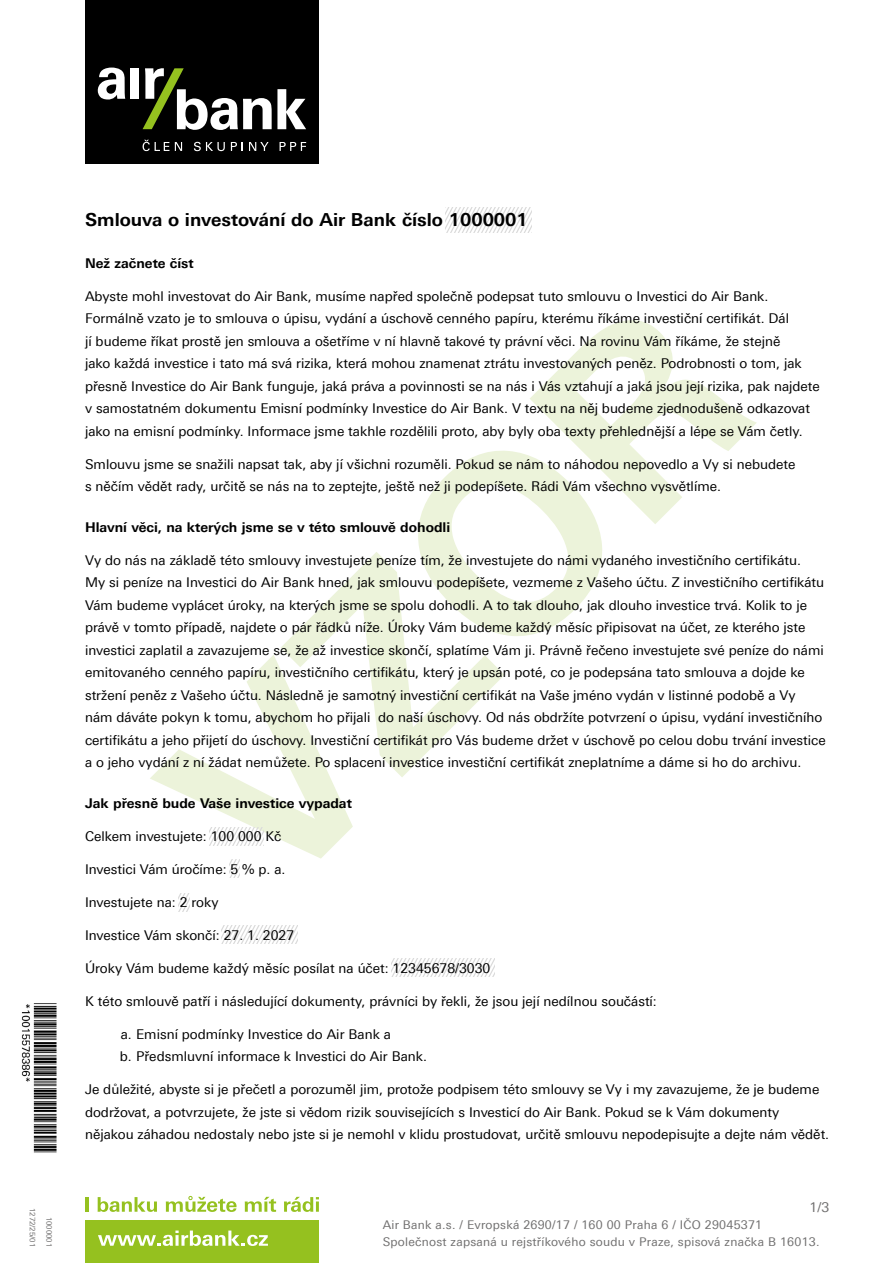
<style>
.page{position:relative;width:893px;height:1263px;background:#fff}
.page>*{position:absolute;margin:0;border:0;box-sizing:border-box;transform-origin:0 0}
.t1{font:700 18px "Linotype Univers 630";color:#000}
.t2{font:13.5px/22.5px "Linotype Univers 430";color:#000}
.t3{font:700 13.5px "Linotype Univers 630";color:#000}
.t4{font:13.5px "Linotype Univers 430";color:#706f6f}
.t5{font:12px/17.1px "Linotype Univers 430";letter-spacing:.02em;color:#706f6f}
.t6{font:7.5px "Linotype Univers 430";color:#706f6f}
</style>
<div class="page">
<hr style="left:85px;top:1197px;width:3px;height:15px;background:#95c11f">
<svg style="left:98px;top:1197px;width:59px;height:15px"></svg>
<svg style="left:166px;top:1196px;width:71px;height:16px"></svg>
<svg style="left:245px;top:1197px;width:31px;height:15px"></svg>
<svg style="left:284px;top:1197px;width:35px;height:15px"></svg>
<div style="left:85px;top:1220px;width:234px;height:43px;background:#95c11f"></div>
<svg style="left:98px;top:1230px;width:170px;height:16px"></svg>
<div style="left:85px;top:0;width:234px;height:164px;background:#000"></div>
<svg style="left:98px;top:68px;width:27px;height:31px"></svg>
<div style="left:130px;top:68px;width:9px;height:31px;background:#fff"></div>
<svg style="left:143px;top:68px;width:163px;height:62px"></svg>
<svg style="left:175px;top:142px;width:7px;height:9px"></svg>
<svg style="left:194px;top:142px;width:31px;height:9px"></svg>
<svg style="left:231px;top:142px;width:12px;height:9px"></svg>
<svg style="left:249px;top:142px;width:20px;height:9px"></svg>
<svg style="left:280px;top:142px;width:26px;height:9px"></svg>
<svg style="left:143px;top:140px;width:26px;height:11px"></svg>
<svg style="left:150px;top:320px;width:607px;height:538px"></svg>
<img style="left:21px;top:1003px;width:36px;height:150px">
<svg style="left:446px;top:207px;width:86px;height:25px"></svg>
<svg style="left:209px;top:827px;width:55px;height:18px"></svg>
<svg style="left:230px;top:860px;width:10px;height:18px"></svg>
<svg style="left:178px;top:894px;width:11px;height:18px"></svg>
<svg style="left:222px;top:925px;width:75px;height:18px"></svg>
<svg style="left:392px;top:959px;width:102px;height:17px"></svg>
<p class="t6" style="left:37px;top:1208px;width:41px;rotate:90deg">1272/25/01</p>
<p class="t6" style="left:53px;top:1216px;width:32px;rotate:90deg">1000001</p>
<h1 class="t1" style="left:85px;top:208px;width:444px">Smlouva o investování do Air Bank číslo 1000001</h1>
<p class="t3" style="left:85px;top:255px;width:110px">Než začnete číst</p>
<p class="t2" style="left:85px;top:285px;width:736px">Abyste mohl investovat do Air Bank, musíme napřed společně podepsat tuto smlouvu o Investici do Air Bank.<br>Formálně vzato je to smlouva o úpisu, vydání a úschově cenného papíru, kterému říkáme investiční certifikát. Dál<br>jí budeme říkat prostě jen smlouva a ošetříme v ní hlavně takové ty právní věci. Na rovinu Vám říkáme, že stejně<br>jako každá investice i tato má svá rizika, která mohou znamenat ztrátu investovaných peněz. Podrobnosti o tom, jak přesně Investice do Air Bank funguje, jaká práva a povinnosti se na nás i Vás vztahují a jaká jsou její rizika, pak najdete v samostatném dokumentu Emisní podmínky Investice do Air Bank. V textu na něj budeme zjednodušeně odkazovat jako na emisní podmínky. Informace jsme takhle rozdělili proto, aby byly oba texty přehlednější a lépe se Vám četly.</p>
<p class="t2" style="left:85px;top:453px;width:712px">Smlouvu jsme se snažili napsat tak, aby jí všichni rozuměli. Pokud se nám to náhodou nepovedlo a Vy si nebudete s něčím vědět rady, určitě se nás na to zeptejte, ještě než ji podepíšete. Rádi Vám všechno vysvětlíme.</p>
<p class="t3" style="left:85px;top:519px;width:367px">Hlavní věci, na kterých jsme se v této smlouvě dohodli</p>
<p class="t2" style="left:85px;top:549px;width:742px">Vy do nás na základě této smlouvy investujete peníze tím, že investujete do námi vydaného investičního certifikátu.<br>My si peníze na Investici do Air Bank hned, jak smlouvu podepíšete, vezmeme z Vašeho účtu. Z investičního certifikátu Vám budeme vyplácet úroky, na kterých jsme se spolu dohodli. A to tak dlouho, jak dlouho investice trvá. Kolik to je právě v tomto případě, najdete o pár řádků níže. Úroky Vám budeme každý měsíc připisovat na účet, ze kterého jste investici zaplatil a zavazujeme se, že až investice skončí, splatíme Vám ji. Právně řečeno investujete své peníze do námi emitovaného cenného papíru, investičního certifikátu, který je upsán poté, co je podepsána tato smlouva a dojde ke stržení peněz z Vašeho účtu. Následně je samotný investiční certifikát na Vaše jméno vydán v listinné podobě a Vy nám dáváte pokyn k tomu, abychom ho přijali do naší úschovy. Od nás obdržíte potvrzení o úpisu, vydání investičního certifikátu a jeho přijetí do úschovy. Investiční certifikát pro Vás budeme držet v úschově po celou dobu trvání investice a o jeho vydání z ní žádat nemůžete. Po splacení investice investiční certifikát zneplatníme a dáme si ho do archivu.</p>
<p class="t3" style="left:85px;top:795px;width:268px">Jak přesně bude Vaše investice vypadat</p>
<p class="t2" style="left:85px;top:825px;width:198px">Celkem investujete: 100 000 Kč</p>
<p class="t2" style="left:85px;top:858px;width:202px">Investici Vám úročíme: 5 % p. a.</p>
<p class="t2" style="left:85px;top:891px;width:135px">Investujete na: 2 roky</p>
<p class="t2" style="left:85px;top:924px;width:211px">Investice Vám skončí: 27. 1. 2027</p>
<p class="t2" style="left:85px;top:957px;width:407px">Úroky Vám budeme každý měsíc posílat na účet: 12345678/3030</p>
<p class="t2" style="left:85px;top:990px;width:573px">K této smlouvě patří i následující dokumenty, právníci by řekli, že jsou její nedílnou součástí:</p>
<p class="t2" style="left:120px;top:1023px;width:309px">a. Emisní podmínky Investice do Air Bank a<br>b. Předsmluvní informace k Investici do Air Bank.</p>
<p class="t2" style="left:85px;top:1078px;width:746px">Je důležité, abyste si je přečetl a porozuměl jim, protože podpisem této smlouvy se Vy i my zavazujeme, že je budeme dodržovat, a potvrzujete, že jste si vědom rizik souvisejících s Investicí do Air Bank. Pokud se k Vám dokumenty nějakou záhadou nedostaly nebo jste si je nemohl v klidu prostudovat, určitě smlouvu nepodepisujte a dejte nám vědět.</p>
<p class="t4" style="left:810px;top:1199px;width:21px">1/3</p>
<p class="t5" style="left:383px;top:1216px;width:438px">Air Bank a.s. / Evropská 2690/17 / 160 00 Praha 6 / IČO 29045371<br>Společnost zapsaná u rejstříkového soudu v Praze, spisová značka B 16013.</p>
</div>
